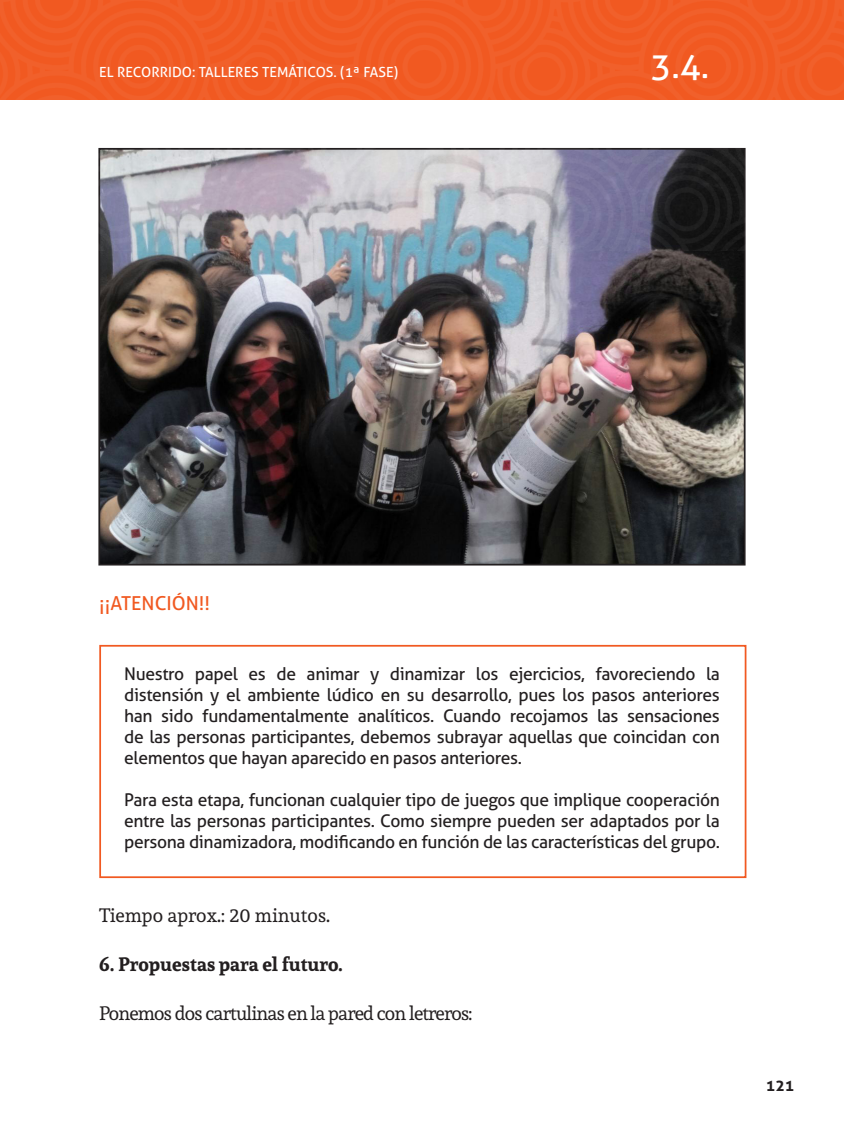
<style>
.page{position:relative;width:844px;height:1141px;background:#fff}
.page>*{position:absolute;margin:0;border:0;box-sizing:border-box;transform-origin:0 0}
.t1{font:35px "Aller";color:#fff}
.t2{font:19.25px "Andada";letter-spacing:-.04em;color:#231f20}
.t3{font:700 19.25px "Andada";color:#231f20}
.t4{font:19.25px "Andada";color:#231f20}
.t5{font:19.25px "Aller";color:#f15921}
.t6{font:17.5px/21px "Aller";letter-spacing:-.02em;color:#231f20;text-align:justify}
.t7{font:700 15.75px "Aller";color:#231f20}
.t8{font:14px "Aller";color:#fff}
</style>
<div class="page">
<img style="left:0;top:99px;width:843px;height:152px">
<div style="left:0;top:0;width:843px;height:99px;background:#f15921"></div>
<div style="left:99px;top:645px;width:647px;height:233px;border:2px solid #f15921"></div>
<img style="left:101px;top:151px;width:641px;height:412px">
<div style="left:98px;top:148px;width:647px;height:418px;border:2px solid #231f20"></div>
<p class="t8" style="left:99px;top:63px;width:300px">EL RECORRIDO: TALLERES TEMÁTICOS. (1ª FASE)</p>
<h1 class="t1" style="left:650px;top:44px;width:60px">3.4.</h1>
<p class="t5" style="left:99px;top:591px;width:112px">¡¡ATENCIÓN!!</p>
<p class="t6" style="left:124px;top:663px;width:597px">Nuestro papel es de animar y dinamizar los ejercicios, favoreciendo la distensión y el ambiente lúdico en su desarrollo, pues los pasos anteriores han sido fundamentalmente analíticos. Cuando recojamos las sensaciones de las personas participantes, debemos subrayar aquellas que coincidan con elementos que hayan aparecido en pasos anteriores.</p>
<p class="t6" style="left:124px;top:789px;width:597px">Para esta etapa, funcionan cualquier tipo de juegos que implique cooperación entre las personas participantes. Como siempre pueden ser adaptados por la persona dinamizadora, modificando en función de las características del grupo.</p>
<p class="t4" style="left:99px;top:902px;width:232px">Tiempo aprox.: 20 minutos.</p>
<p class="t3" style="left:99px;top:951px;width:245px">6. Propuestas para el futuro.</p>
<p class="t2" style="left:99px;top:1000px;width:374px">Ponemos dos cartulinas en la pared con letreros:</p>
<p class="t7" style="left:765px;top:1075px;width:30px">121</p>
</div>
